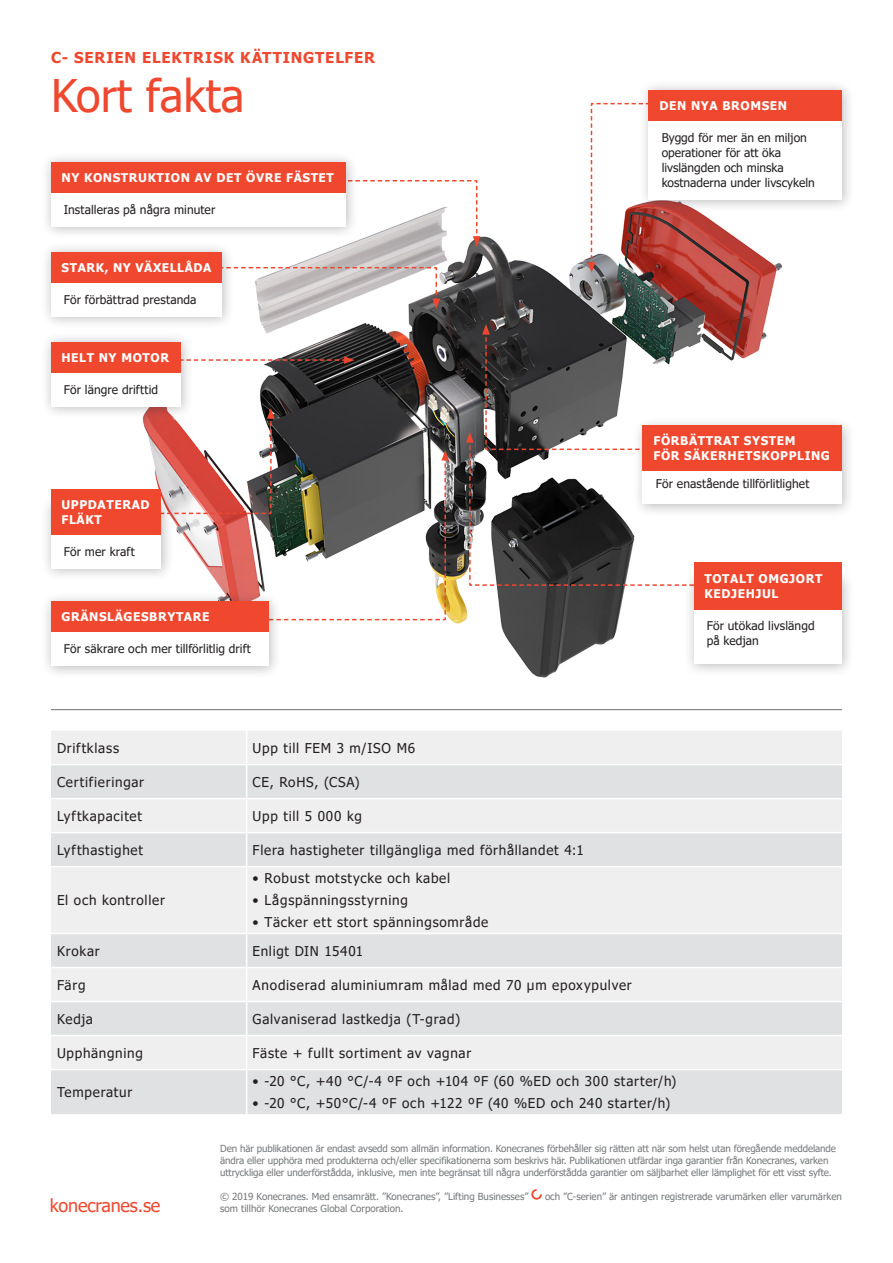
<style>
.page{position:relative;width:893px;height:1263px;background:#fff}
.page>*{position:absolute;margin:0;border:0;box-sizing:border-box;transform-origin:0 0}
.Headline__30{font:45px "Tahoma";color:#ef482f}
.konecranes_com{font:18px "Tahoma";letter-spacing:-.01em;color:#ef482f}
.COVER_subheadline{font:700 15px "Tahoma";letter-spacing:.055em;color:#ef482f}
.COVER_subheadline-2{font:13.5px "Tahoma";letter-spacing:.055em;color:#231f20}
.bodytext{font:12px/15px "Tahoma";letter-spacing:.005em;color:#231f20}
.red_box_subheadline{font:700 12px/15px "Tahoma";letter-spacing:.05em;color:#fff}
.This_publication{font:9.75px/12px "Tahoma";letter-spacing:-.01em;color:#76787b}
</style>
<div class="page">
<img style="left:51px;top:212px;width:761px;height:499px">
<svg style="left:531px;top:1189px;width:11px;height:11px"></svg>
<hr style="left:51px;top:709px;width:791px;height:1px;background:#76787b">
<div style="left:51px;top:731px;width:791px;height:33px;background:#efeff0"></div>
<div style="left:51px;top:765px;width:791px;height:349px;background:#e7e7e9"></div>
<hr style="left:246px;top:730px;width:1px;height:34px;background:#fff">
<hr style="left:246px;top:765px;width:1px;height:33px;background:#fff">
<hr style="left:51px;top:798px;width:196px;height:1px;background:#fff">
<hr style="left:247px;top:798px;width:595px;height:1px;background:#fff">
<hr style="left:246px;top:799px;width:1px;height:33px;background:#fff">
<hr style="left:51px;top:832px;width:196px;height:1px;background:#fff">
<hr style="left:247px;top:832px;width:595px;height:1px;background:#fff">
<hr style="left:246px;top:833px;width:1px;height:33px;background:#fff">
<hr style="left:51px;top:866px;width:196px;height:1px;background:#fff">
<hr style="left:247px;top:866px;width:595px;height:1px;background:#fff">
<hr style="left:246px;top:867px;width:1px;height:66px;background:#fff">
<hr style="left:51px;top:933px;width:196px;height:1px;background:#fff">
<hr style="left:247px;top:933px;width:595px;height:1px;background:#fff">
<hr style="left:246px;top:934px;width:1px;height:33px;background:#fff">
<hr style="left:51px;top:967px;width:196px;height:1px;background:#fff">
<hr style="left:247px;top:967px;width:595px;height:1px;background:#fff">
<hr style="left:246px;top:968px;width:1px;height:33px;background:#fff">
<hr style="left:51px;top:1001px;width:196px;height:1px;background:#fff">
<hr style="left:247px;top:1001px;width:595px;height:1px;background:#fff">
<hr style="left:246px;top:1002px;width:1px;height:33px;background:#fff">
<hr style="left:51px;top:1035px;width:196px;height:1px;background:#fff">
<hr style="left:247px;top:1035px;width:595px;height:1px;background:#fff">
<hr style="left:246px;top:1036px;width:1px;height:33px;background:#fff">
<hr style="left:51px;top:1069px;width:196px;height:1px;background:#fff">
<hr style="left:247px;top:1069px;width:595px;height:1px;background:#fff">
<hr style="left:246px;top:1070px;width:1px;height:44px;background:#fff">
<svg style="left:235px;top:266px;width:205px;height:43px"></svg>
<svg style="left:588px;top:102px;width:68px;height:171px"></svg>
<svg style="left:466px;top:324px;width:235px;height:263px"></svg>
<svg style="left:194px;top:356px;width:161px;height:8px"></svg>
<svg style="left:153px;top:408px;width:296px;height:213px"></svg>
<svg style="left:252px;top:180px;width:228px;height:67px"></svg>
<div style="left:41px;top:332px;width:153px;height:87px;background:#231f20;opacity:.3"></div>
<div style="left:51px;top:342px;width:130px;height:64px;background:#fff"></div>
<div style="left:51px;top:342px;width:130px;height:31px;background:#ef482f"></div>
<div style="left:41px;top:152px;width:318px;height:87px;background:#231f20;opacity:.3"></div>
<div style="left:51px;top:162px;width:294px;height:64px;background:#fff"></div>
<div style="left:51px;top:162px;width:294px;height:30px;background:#ef482f"></div>
<div style="left:633px;top:416px;width:222px;height:101px;background:#231f20;opacity:.3"></div>
<div style="left:643px;top:426px;width:199px;height:78px;background:#fff"></div>
<div style="left:643px;top:425px;width:199px;height:45px;background:#ef482f"></div>
<div style="left:41px;top:494px;width:133px;height:87px;background:#231f20;opacity:.3"></div>
<div style="left:51px;top:504px;width:110px;height:64px;background:#fff"></div>
<div style="left:51px;top:489px;width:110px;height:45px;background:#ef482f"></div>
<div style="left:41px;top:592px;width:240px;height:87px;background:#231f20;opacity:.3"></div>
<div style="left:51px;top:602px;width:217px;height:64px;background:#fff"></div>
<div style="left:51px;top:602px;width:218px;height:30px;background:#ef482f"></div>
<div style="left:639px;top:80px;width:216px;height:132px;background:#231f20;opacity:.3"></div>
<div style="left:649px;top:90px;width:193px;height:109px;background:#fff"></div>
<div style="left:649px;top:90px;width:193px;height:31px;background:#ef482f"></div>
<div style="left:41px;top:242px;width:194px;height:87px;background:#231f20;opacity:.3"></div>
<div style="left:51px;top:252px;width:171px;height:64px;background:#fff"></div>
<div style="left:51px;top:252px;width:171px;height:30px;background:#ef482f"></div>
<div style="left:684px;top:568px;width:171px;height:109px;background:#231f20;opacity:.3"></div>
<div style="left:694px;top:578px;width:147px;height:86px;background:#fff"></div>
<div style="left:694px;top:562px;width:148px;height:47px;background:#ef482f"></div>
<p class="COVER_subheadline" style="left:51px;top:47px;width:326px">C- SERIEN ELEKTRISK KÄTTINGTELFER</p>
<p class="Headline__30" style="left:51px;top:65px;width:195px">Kort fakta</p>
<p class="red_box_subheadline" style="left:62px;top:170px;width:274px">NY KONSTRUKTION AV DET ÖVRE FÄSTET</p>
<p class="bodytext" style="left:64px;top:203px;width:153px">Installeras på några minuter</p>
<p class="red_box_subheadline" style="left:62px;top:260px;width:151px">STARK, NY VÄXELLÅDA</p>
<p class="bodytext" style="left:64px;top:293px;width:134px">För förbättrad prestanda</p>
<p class="red_box_subheadline" style="left:62px;top:351px;width:109px">HELT NY MOTOR</p>
<p class="bodytext" style="left:64px;top:383px;width:96px">För längre drifttid</p>
<p class="red_box_subheadline" style="left:62px;top:497px;width:90px">UPPDATERAD<br>FLÄKT</p>
<p class="bodytext" style="left:64px;top:545px;width:73px">För mer kraft</p>
<p class="red_box_subheadline" style="left:62px;top:610px;width:149px">GRÄNSLÄGESBRYTARE</p>
<p class="bodytext" style="left:64px;top:642px;width:189px">För säkrare och mer tillförlitlig drift</p>
<p class="COVER_subheadline-2" style="left:57px;top:739px;width:64px">Driftklass</p>
<p class="COVER_subheadline-2" style="left:253px;top:739px;width:164px">Upp till FEM 3 m/ISO M6</p>
<p class="COVER_subheadline-2" style="left:57px;top:773px;width:89px">Certifieringar</p>
<p class="COVER_subheadline-2" style="left:253px;top:773px;width:109px">CE, RoHS, (CSA)</p>
<p class="COVER_subheadline-2" style="left:57px;top:807px;width:86px">Lyftkapacitet</p>
<p class="COVER_subheadline-2" style="left:253px;top:807px;width:111px">Upp till 5 000 kg</p>
<p class="COVER_subheadline-2" style="left:57px;top:841px;width:87px">Lyfthastighet</p>
<p class="COVER_subheadline-2" style="left:253px;top:841px;width:333px">Flera hastigheter tillgängliga med förhållandet 4:1</p>
<p class="COVER_subheadline-2" style="left:57px;top:891px;width:109px">El och kontroller</p>
<p class="COVER_subheadline-2" style="left:253px;top:869px;width:199px">• Robust motstycke och kabel</p>
<p class="COVER_subheadline-2" style="left:253px;top:891px;width:157px">• Lågspänningsstyrning</p>
<p class="COVER_subheadline-2" style="left:253px;top:913px;width:237px">• Täcker ett stort spänningsområde</p>
<p class="red_box_subheadline" style="left:659px;top:99px;width:129px">DEN NYA BROMSEN</p>
<p class="bodytext" style="left:662px;top:131px;width:155px">Byggd för mer än en miljon operationer för att öka livslängden och minska kostnaderna under livscykeln</p>
<p class="red_box_subheadline" style="left:653px;top:433px;width:178px">FÖRBÄTTRAT SYSTEM<br>FÖR SÄKERHETSKOPPLING</p>
<p class="bodytext" style="left:656px;top:477px;width:155px">För enastående tillförlitlighet</p>
<p class="red_box_subheadline" style="left:704px;top:571px;width:119px">TOTALT OMGJORT<br>KEDJEHJUL</p>
<p class="bodytext" style="left:707px;top:619px;width:109px">För utökad livslängd på kedjan</p>
<p class="COVER_subheadline-2" style="left:57px;top:942px;width:44px">Krokar</p>
<p class="COVER_subheadline-2" style="left:253px;top:942px;width:112px">Enligt DIN 15401</p>
<p class="COVER_subheadline-2" style="left:57px;top:976px;width:30px">Färg</p>
<p class="COVER_subheadline-2" style="left:253px;top:976px;width:381px">Anodiserad aluminiumram målad med 70 µm epoxypulver</p>
<p class="COVER_subheadline-2" style="left:57px;top:1010px;width:38px">Kedja</p>
<p class="COVER_subheadline-2" style="left:253px;top:1010px;width:209px">Galvaniserad lastkedja (T-grad)</p>
<p class="COVER_subheadline-2" style="left:57px;top:1044px;width:87px">Upphängning</p>
<p class="COVER_subheadline-2" style="left:253px;top:1044px;width:220px">Fäste + fullt sortiment av vagnar</p>
<p class="COVER_subheadline-2" style="left:57px;top:1083px;width:77px">Temperatur</p>
<p class="COVER_subheadline-2" style="left:253px;top:1072px;width:425px">• -20 °C, +40 °C/-4 ºF och +104 ºF (60 %ED och 300 starter/h)</p>
<p class="COVER_subheadline-2" style="left:253px;top:1094px;width:419px">• -20 °C, +50°C/-4 ºF och +122 ºF (40 %ED och 240 starter/h)</p>
<p class="konecranes_com" style="left:50px;top:1193px;width:112px">konecranes.se</p>
<p class="This_publication" style="left:220px;top:1143px;width:617px">Den här publikationen är endast avsedd som allmän information. Konecranes förbehåller sig rätten att när som helst utan föregående meddelande ändra eller upphöra med produkterna och/eller specifikationerna som beskrivs här. Publikationen utfärdar inga garantier från Konecranes, varken uttryckliga eller underförstådda, inklusive, men inte begränsat till några underförstådda garantier om säljbarhet eller lämplighet för ett visst syfte.</p>
<p class="This_publication" style="left:220px;top:1191px;width:310px">© 2019 Konecranes. Med ensamrätt. ”Konecranes”, ”Lifting Businesses”</p>
<p class="This_publication" style="left:545px;top:1191px;width:298px">och ”C-serien” är antingen registrerade varumärken eller varumärken</p>
<p class="This_publication" style="left:220px;top:1203px;width:185px">som tillhör Konecranes Global Corporation.</p>
</div>
